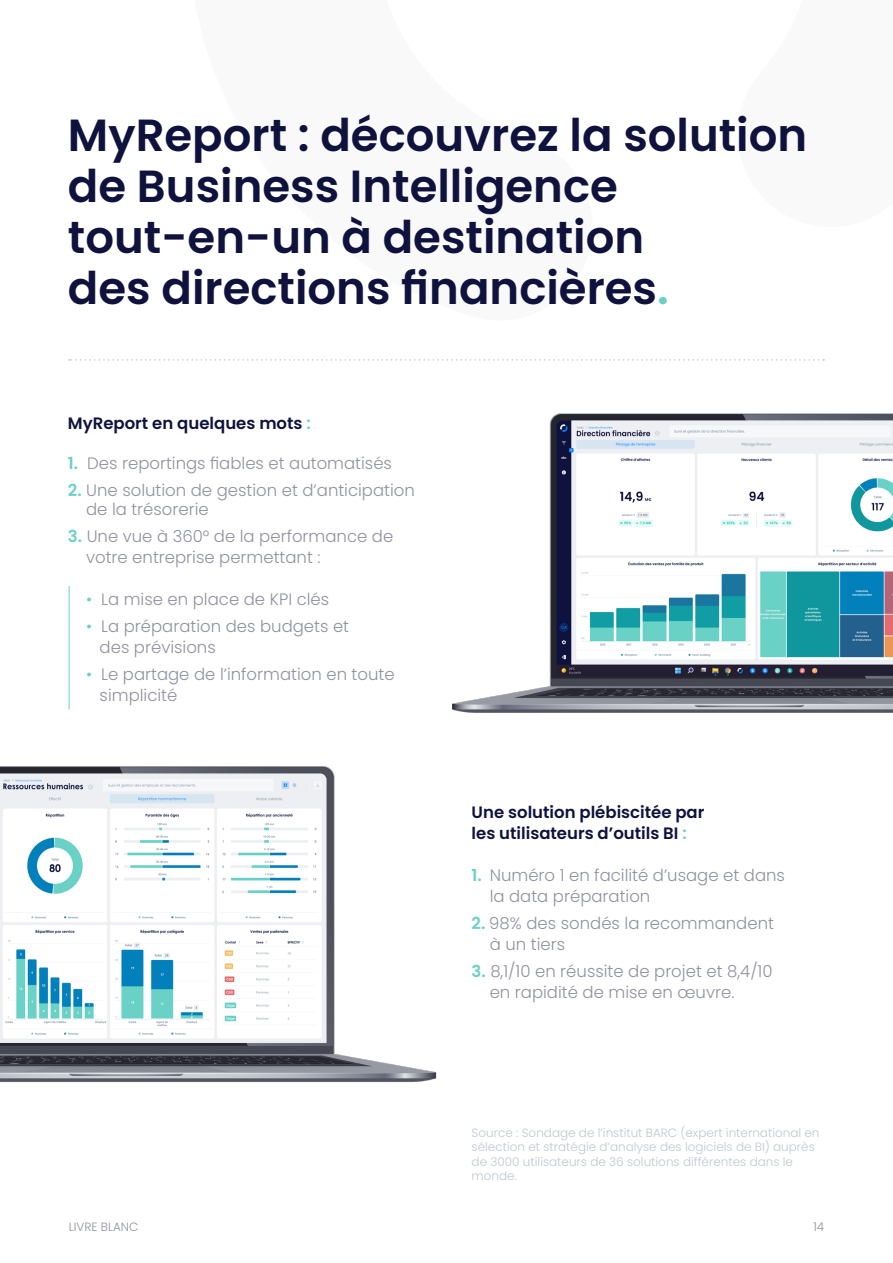
<style>
.page{position:relative;width:893px;height:1263px;background:#fff}
.page>*{position:absolute;margin:0;border:0;box-sizing:border-box;transform-origin:0 0}
.t1{font:600 45px/51px "Poppins";color:#0e123d}
.t2{font:300 16.5px/21px "Poppins";color:#8f91a1}
.t3{font:600 16.5px/21px "Poppins";color:#0e123d}
.t4{font:300 12px/14.4px "Poppins";color:#bfc7d1}
.t5{font:300 12px "Poppins";color:#8f91a1}
.s1{color:#69d1c5}
.s2{font-weight:600;color:#69d1c5}
</style>
<div class="page">
<svg style="left:69px;top:359px;width:755px;height:2px"></svg>
<hr style="left:69px;top:586px;width:1px;height:123px;background:#69d1c5">
<img style="left:0;top:767px;width:437px;height:316px">
<img style="left:452px;top:413px;width:441px;height:300px">
<h1 class="t1" style="left:68px;top:110px;width:741px">MyReport : découvrez la solution de Business Intelligence tout-en-un à destination<br>des directions financières<span class="s1">.</span></h1>
<p class="t3" style="left:68px;top:413px;width:244px">MyReport en quelques mots <span class="s1">:</span></p>
<p class="t2" style="left:68px;top:452px;width:326px"><span class="s2">1.</span> Des reportings fiables et automatisés</p>
<p class="t2" style="left:86px;top:480px;width:330px;line-height:19.8px;text-indent:-18px"><span class="s2">2.</span> Une solution de gestion et d’anticipation de la trésorerie</p>
<p class="t2" style="left:86px;top:526px;width:309px;text-indent:-18px"><span class="s2">3.</span> Une vue à 360° de la performance de votre entreprise permettant :</p>
<p class="t2" style="left:86px;top:589px;width:245px"><span class="s1">•</span> La mise en place de KPI clés</p>
<p class="t2" style="left:100px;top:616px;width:251px;text-indent:-14px"><span class="s1">•</span> La préparation des budgets et des prévisions</p>
<p class="t2" style="left:100px;top:664px;width:297px;text-indent:-14px"><span class="s1">•</span> Le partage de l’information en toute simplicité</p>
<p class="t3" style="left:472px;top:802px;width:234px">Une solution plébiscitée par les utilisateurs d’outils BI <span class="s1">:</span></p>
<p class="t2" style="left:490px;top:865px;width:297px;text-indent:-18px"><span class="s2">1.</span> Numéro 1 en facilité d’usage et dans la data préparation</p>
<p class="t2" style="left:490px;top:913px;width:286px;text-indent:-18px"><span class="s2">2.</span> 98% des sondés la recommandent à un tiers</p>
<p class="t2" style="left:490px;top:961px;width:284px;text-indent:-18px"><span class="s2">3.</span> 8,1/10 en réussite de projet et 8,4/10 en rapidité de mise en œuvre.</p>
<p class="t4" style="left:472px;top:1126px;width:349px">Source : Sondage de l’institut BARC (expert international en sélection et stratégie d’analyse des logiciels de BI) auprès de 3000 utilisateurs de 36 solutions différentes dans le monde.</p>
<p class="t5" style="left:69px;top:1220px;width:71px">LIVRE BLANC</p>
<p class="t5" style="left:813px;top:1220px;width:12px">14</p>
</div>
